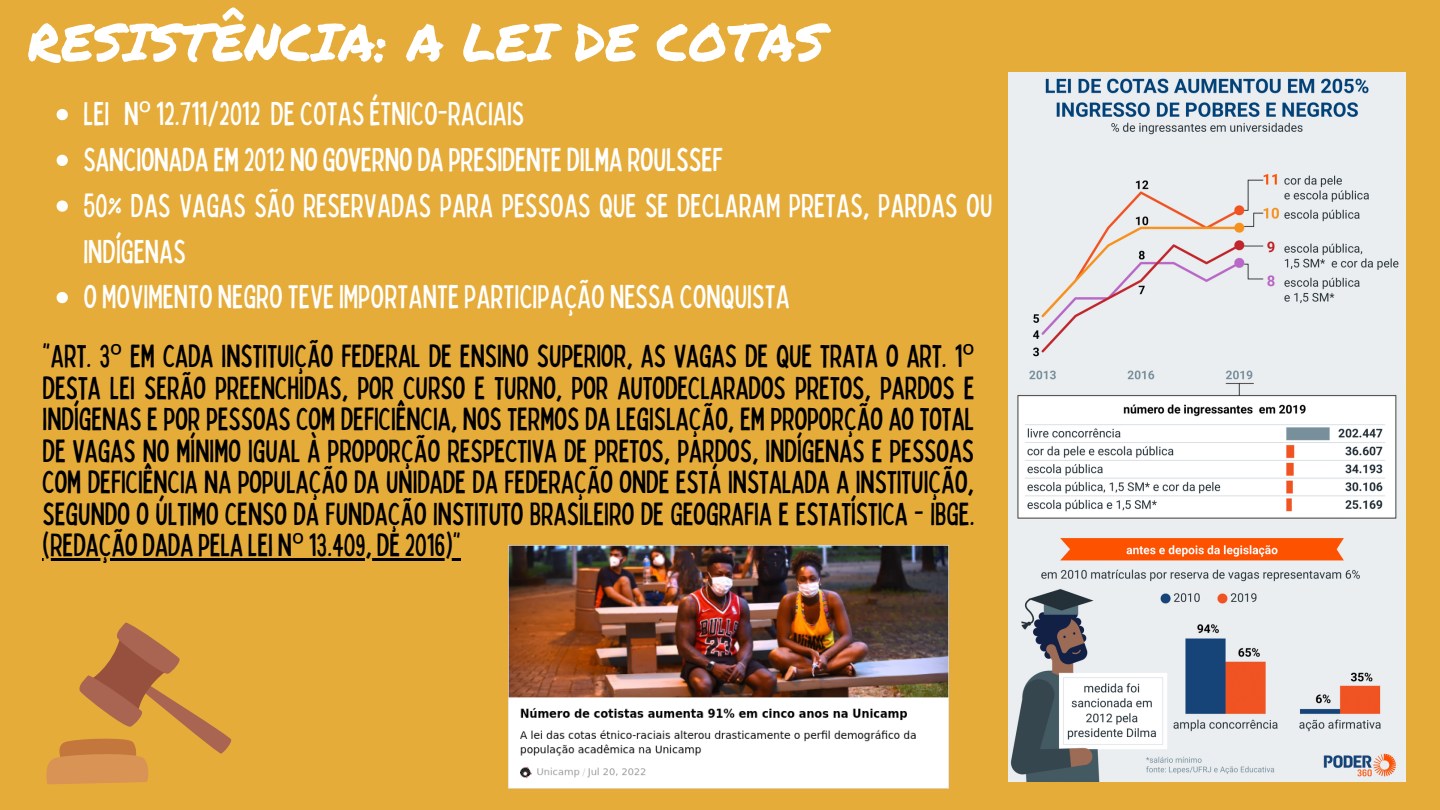
<style>
.page{position:relative;width:1440px;height:810px;background:#e6ac3a}
.page>*{position:absolute;margin:0;border:0;box-sizing:border-box;transform-origin:0 0}
.t1{font:52px "Permanent Marker";color:#fff}
.t2{font:condensed 33px/45.8px "Bobby Jones";color:#fff}
.t3{font:condensed 32px/31.5px "Bobby Jones";color:#000;text-align:justify}
.s1{font-family:"Noto Sans";font-stretch:normal}
</style>
<div class="page">
<img style="left:1009px;top:73px;width:396px;height:708px">
<svg style="left:46px;top:622px;width:186px;height:162px"></svg>
<svg style="left:57px;top:109px;width:11px;height:11px"></svg>
<svg style="left:57px;top:155px;width:11px;height:11px"></svg>
<svg style="left:57px;top:200px;width:11px;height:12px"></svg>
<svg style="left:57px;top:292px;width:11px;height:11px"></svg>
<hr style="left:43px;top:558px;width:418px;height:3px;background:#000">
<img style="left:509px;top:545px;width:440px;height:244px">
<h1 class="t1" style="left:27px;top:4px;width:799px">RESISTÊNCIA: A LEI DE COTAS</h1>
<p class="t2" style="left:83px;top:90px;width:911px">LEI N<span class="s1">º</span>12.711/2012 DECOTASÉTNICO-RACIAIS<br>SANCIONADA EM 2012 NOGOVERNODA PRESIDENTEDILMA ROULSSEF<br>50% DAS VAGAS SÃO RESERVADAS PARA PESSOAS QUE SE DECLARAM PRETAS, PARDAS OU INDÍGENAS<br>O MOVIMENTO NEGRO TEVEIMPORTANTEPARTICIPAÇÃO NESSA CONQUISTA</p>
<p class="t3" style="left:43px;top:339px;width:933px">"ART. 3<span class="s1">º</span> EM CADA INSTITUIÇÃO FEDERAL DE ENSINO SUPERIOR, AS VAGAS DE QUE TRATA O ART. 1<span class="s1">º </span>DESTA LEI SERÃO PREENCHIDAS, POR CURSO E TURNO, POR AUTODECLARADOS PRETOS, PARDOS E INDÍGENAS E POR PESSOAS COM DEFICIÊNCIA, NOS TERMOS DA LEGISLAÇÃO, EM PROPORÇÃO AO TOTAL DE VAGAS NO MÍNIMO IGUAL À PROPORÇÃO RESPECTIVA DE PRETOS, PARDOS, INDÍGENAS E PESSOAS COM DEFICIÊNCIA NA POPULAÇÃO DA UNIDADE DA FEDERAÇÃO ONDE ESTÁ INSTALADA A INSTITUIÇÃO, SEGUNDO O ÚLTIMO CENSO DA FUNDAÇÃO INSTITUTO BRASILEIRO DE GEOGRAFIA E ESTATÍSTICA - IBGE. (REDAÇÃODADA PELA LEI N<span class="s1">º</span>13.409,DE2016)"</p>
</div>
